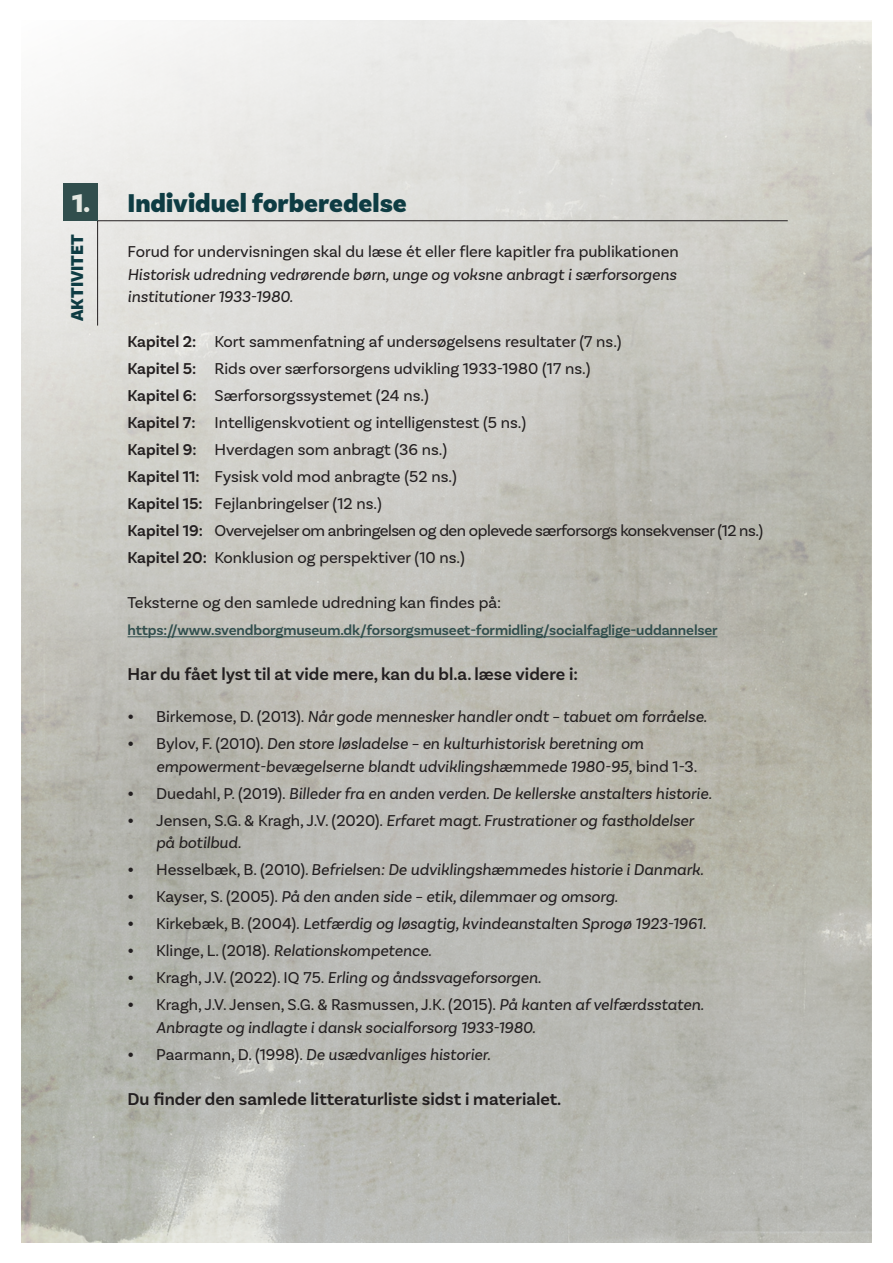
<style>
.page{position:relative;width:893px;height:1263px;background:#fff}
.page>*{position:absolute;margin:0;border:0;box-sizing:border-box;transform-origin:0 0}
.t1{font:900 27px "Basic Sans";color:#0e3c43}
.t2{font:900 27px "Basic Sans";color:#e5e8e2}
.t3{font:600 18px "Basic Sans";color:#231f20}
.t4{font:900 18px "Basic Sans";letter-spacing:-.005em;color:#0e3c43}
.t5{font:italic 16.5px/22.5px "Basic Sans";color:#231f20}
.t6{font:16.5px/27px "Basic Sans";color:#231f20}
.t7{font:600 15px "Basic Sans";letter-spacing:-.01em;color:#314e4d}
.s1{font-weight:600}
.s2{font-weight:600;font-style:normal;font-size:18px}
.s3{font-style:normal}
</style>
<div class="page">
<img style="left:21px;top:20px;width:851px;height:1223px">
<hr style="left:128px;top:636px;width:589px;height:1px;background:#314e4d">
<svg style="left:97px;top:220px;width:691px;height:106px;background:#d6d5d1"></svg>
<div style="left:64px;top:183px;width:34px;height:38px;background:#314e4d"></div>
<h3 class="t2" style="left:72px;top:187px;width:19px">1.</h3>
<h3 class="t4" style="left:66px;top:321px;width:88px;rotate:-90deg">AKTIVITET</h3>
<h3 class="t1" style="left:128px;top:187px;width:281px">Individuel forberedelse</h3>
<p class="t6" style="left:128px;top:238px;width:553px">Forud for undervisningen skal du læse ét eller fere kapitler fra publikationen</p>
<p class="t5" style="left:128px;top:263px;width:550px">Historisk udredning vedrørende børn, unge og voksne anbragt i særforsorgens institutioner 1933-1980.</p>
<p class="t6" style="left:128px;top:328px;width:637px"><span class="s1">Kapitel 2:</span> Kort sammenfatning af undersøgelsens resultater (7 ns.)<br><span class="s1">Kapitel 5:</span> Rids over særforsorgens udvikling 1933-1980 (17 ns.)<br><span class="s1">Kapitel 6:</span> Særforsorgssystemet (24 ns.)<br><span class="s1">Kapitel 7:</span> Intelligenskvotient og intelligenstest (5 ns.)<br><span class="s1">Kapitel 9:</span> Hverdagen som anbragt (36 ns.)<br><span class="s1">Kapitel 11:</span> Fysisk vold mod anbragte (52 ns.)<br><span class="s1">Kapitel 15:</span> Fejlanbringelser (12 ns.)<br><span class="s1">Kapitel 19:</span> Overvejelser om anbringelsen og den oplevede særforsorgs konsekvenser (12 ns.)<br><span class="s1">Kapitel 20:</span> Konklusion og perspektiver (10 ns.)</p>
<p class="t6" style="left:128px;top:589px;width:375px">Teksterne og den samlede udredning kan fndes på:</p>
<p class="t7" style="left:128px;top:621px;width:592px">https://www.svendborgmuseum.dk/forsorgsmuseet-formidling/socialfaglige-uddannelser</p>
<h4 class="t3" style="left:128px;top:663px;width:452px">Har du fået lyst til at vide mere, kan du bl.a. læse videre i:</h4>
<p class="t5" style="left:128px;top:705px;width:581px"><span class="s2">•</span> <span class="s3">Birkemose, D. (2013).</span> Når gode mennesker handler ondt – tabuet om forråelse.</p>
<p class="t5" style="left:156px;top:732px;width:543px;text-indent:-28px"><span class="s2">•</span> <span class="s3">Bylov, F. (2010).</span> Den store løsladelse – en kulturhistorisk beretning om empowerment-bevægelserne blandt udviklingshæmmede 1980-95, <span class="s3">bind 1-3.</span></p>
<p class="t5" style="left:128px;top:782px;width:586px"><span class="s2">•</span> <span class="s3">Duedahl, P. (2019).</span> Billeder fra en anden verden. De kellerske anstalters historie.</p>
<p class="t5" style="left:156px;top:809px;width:539px;text-indent:-28px"><span class="s2">•</span> <span class="s3">Jensen, S.G. &amp; Kragh, J.V. (2020).</span> Erfaret magt. Frustrationer og fastholdelser på botilbud.</p>
<p class="t5" style="left:128px;top:858px;width:578px"><span class="s2">•</span> <span class="s3">Hesselbæk, B. (2010)</span>. Befrielsen: De udviklingshæmmedes historie i Danmark.</p>
<p class="t5" style="left:128px;top:885px;width:492px"><span class="s2">•</span> <span class="s3">Kayser, S. (2005).</span> På den anden side – etik, dilemmaer og omsorg.</p>
<p class="t5" style="left:128px;top:912px;width:580px"><span class="s2">•</span> <span class="s3">Kirkebæk, B. (2004).</span> Letfærdig og løsagtig, kvindeanstalten Sprogø 1923-1961.</p>
<p class="t5" style="left:128px;top:939px;width:306px"><span class="s2">•</span> <span class="s3">Klinge, L. (2018).</span> Relationskompetence.</p>
<p class="t5" style="left:128px;top:966px;width:415px"><span class="s2">•</span> <span class="s3">Kragh, J.V. (2022). IQ 75.</span> Erling og åndssvageforsorgen.</p>
<p class="t5" style="left:156px;top:993px;width:549px;text-indent:-28px"><span class="s2">•</span> <span class="s3">Kragh, J.V. Jensen, S.G. &amp; Rasmussen, J.K. (2015).</span> På kanten af velfærdsstaten.<br>Anbragte og indlagte i dansk socialforsorg 1933-1980.</p>
<p class="t5" style="left:128px;top:1043px;width:364px"><span class="s2">•</span> <span class="s3">Paarmann, D. (1998).</span> De usædvanliges historier.</p>
<p class="t3" style="left:128px;top:1088px;width:435px">Du fnder den samlede litteraturliste sidst i materialet.</p>
</div>
